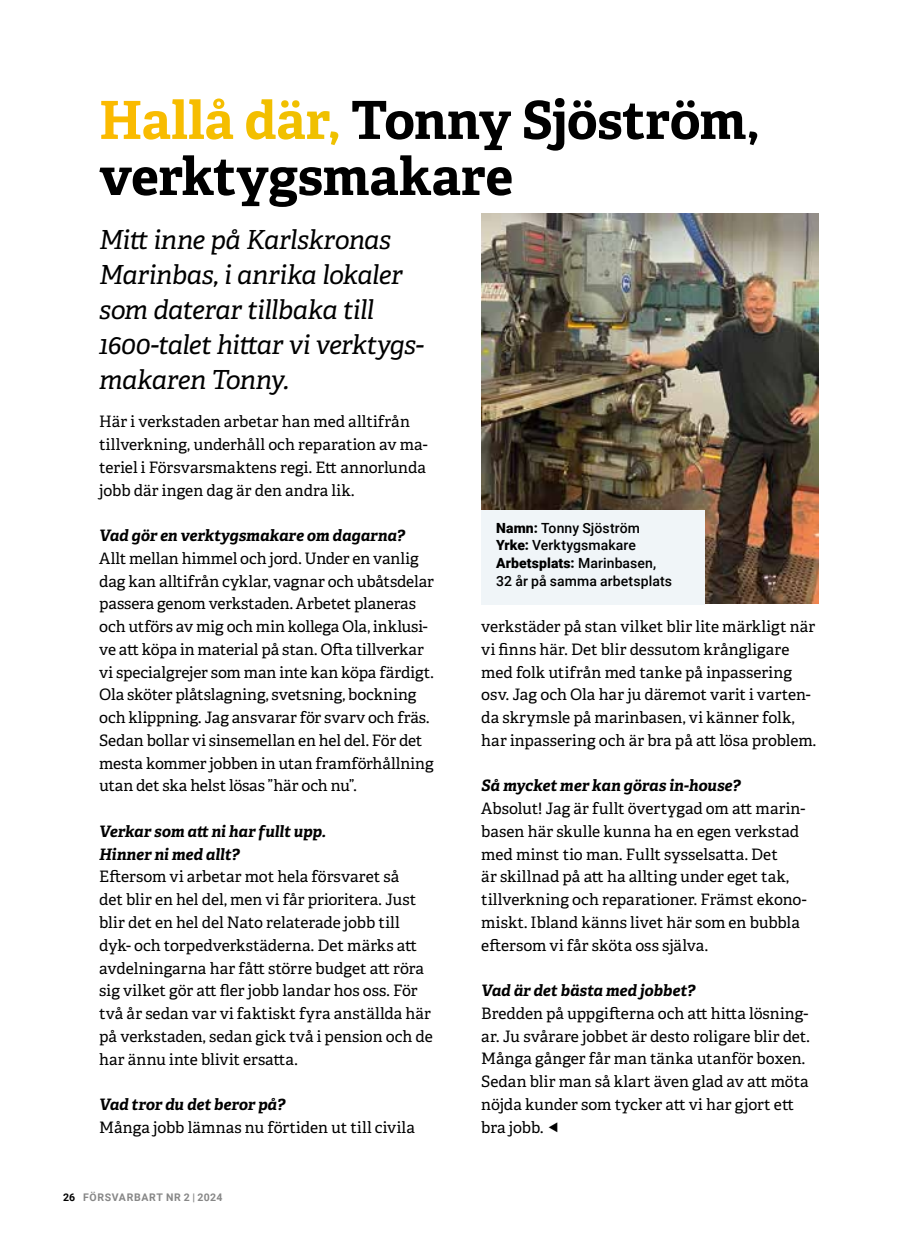
<style>
.page{position:relative;width:918px;height:1241px;background:#fff}
.page>*{position:absolute;margin:0;border:0;box-sizing:border-box;transform-origin:0 0}
.t1{font:700 52.5px/56px "Adelle PE";letter-spacing:-.005em;color:#000}
.t2{font:italic 26.25px/35px "Adelle PE";letter-spacing:-.02em;color:#000}
.t3{font:15.75px/22.8px "Adelle PE";color:#000}
.t4{font:italic 700 15.75px/22.8px "Adelle PE";letter-spacing:-.005em;color:#000}
.t5{font:500 14px/17.5px "Roboto";letter-spacing:.005em;color:#000}
.t6{font:700 10.5px "Roboto";letter-spacing:.06em;color:#878787}
.s1{color:#fff}
.s2{color:#000}
.s3{font-weight:900}
</style>
<div class="page">
<img style="left:481px;top:213px;width:338px;height:390px">
<div style="left:481px;top:509px;width:223px;height:95px;background:#f0f5f8"></div>
<h1 class="t1" style="left:99px;top:90px;width:661px"><span class="s1">Hallå där,</span> Tonny Sjöström, verktygsmakare</h1>
<h2 class="t2" style="left:99px;top:221px;width:326px">Mitt inne på Karlskronas<br>Marinbas, i anrika lokaler som daterar tillbaka till<br>1600-talet hittar vi verktygs&shy;makaren Tonny.</h2>
<p class="t3" style="left:99px;top:409px;width:330px">Här i verkstaden arbetar han med alltifrån tillverkning, underhåll och reparation av ma&shy;teriel i Försvarsmaktens regi. Ett annorlunda jobb där ingen dag är den andra lik.</p>
<p class="t4" style="left:99px;top:523px;width:307px">Vad gör en verktygsmakare om dagarna?</p>
<p class="t3" style="left:99px;top:546px;width:336px">Allt mellan himmel och jord. Under en vanlig dag kan alltifrån cyklar, vagnar och ubåtsdelar passera genom verkstaden. Arbetet planeras och utförs av mig och min kollega Ola, inklusi&shy;ve att köpa in material på stan. Ofta tillverkar vi specialgrejer som man inte kan köpa färdigt.<br>Ola sköter plåtslagning, svetsning, bockning och klippning. Jag ansvarar för svarv och fräs.<br>Sedan bollar vi sinsemellan en hel del. För det mesta kommer jobben in utan framförhållning utan det ska helst lösas ”här och nu”.</p>
<p class="t4" style="left:99px;top:819px;width:228px">Verkar som att ni har fullt upp.<br>Hinner ni med allt?</p>
<p class="t3" style="left:99px;top:864px;width:335px">Eftersom vi arbetar mot hela försvaret så<br>det blir en hel del, men vi får prioritera. Just blir det en hel del Nato relaterade jobb till dyk- och torpedverkstäderna. Det märks att avdelningarna har fått större budget att röra sig vilket gör att fler jobb landar hos oss. För två år sedan var vi faktiskt fyra anställda här på verkstaden, sedan gick två i pension och de har ännu inte blivit ersatta.</p>
<p class="t4" style="left:99px;top:1092px;width:187px">Vad tror du det beror på?</p>
<p class="t3" style="left:99px;top:1114px;width:317px">Många jobb lämnas nu förtiden ut till civila</p>
<p class="t6" style="left:63px;top:1189px;width:161px"><span class="s2">26</span> FÖRSVARBART NR 2 | 2024</p>
<p class="t5" style="left:496px;top:518px;width:177px"><span class="s3">Namn:</span> Tonny Sjöström<br><span class="s3">Yrke:</span> Verktygsmakare<br><span class="s3">Arbetsplats:</span> Marinbasen,<br>32 år på samma arbetsplats</p>
<p class="t3" style="left:481px;top:614px;width:336px">verkstäder på stan vilket blir lite märkligt när vi finns här. Det blir dessutom krångligare med folk utifrån med tanke på inpassering osv. Jag och Ola har ju däremot varit i varten&shy;da skrymsle på marinbasen, vi känner folk, har inpassering och är bra på att lösa problem.</p>
<p class="t4" style="left:481px;top:773px;width:261px">Så mycket mer kan göras in-house?</p>
<p class="t3" style="left:481px;top:796px;width:327px">Absolut! Jag är fullt övertygad om att marin&shy;basen här skulle kunna ha en egen verkstad med minst tio man. Fullt sysselsatta. Det<br>är skillnad på att ha allting under eget tak, tillverkning och reparationer. Främst ekono&shy;miskt. Ibland känns livet här som en bubbla eftersom vi får sköta oss själva.</p>
<p class="t4" style="left:481px;top:978px;width:215px">Vad är det bästa med jobbet?</p>
<p class="t3" style="left:481px;top:1001px;width:330px">Bredden på uppgifterna och att hitta lösning&shy;ar. Ju svårare jobbet är desto roligare blir det.<br>Många gånger får man tänka utanför boxen.<br>Sedan blir man så klart även glad av att möta nöjda kunder som tycker att vi har gjort ett bra jobb.</p>
</div>
